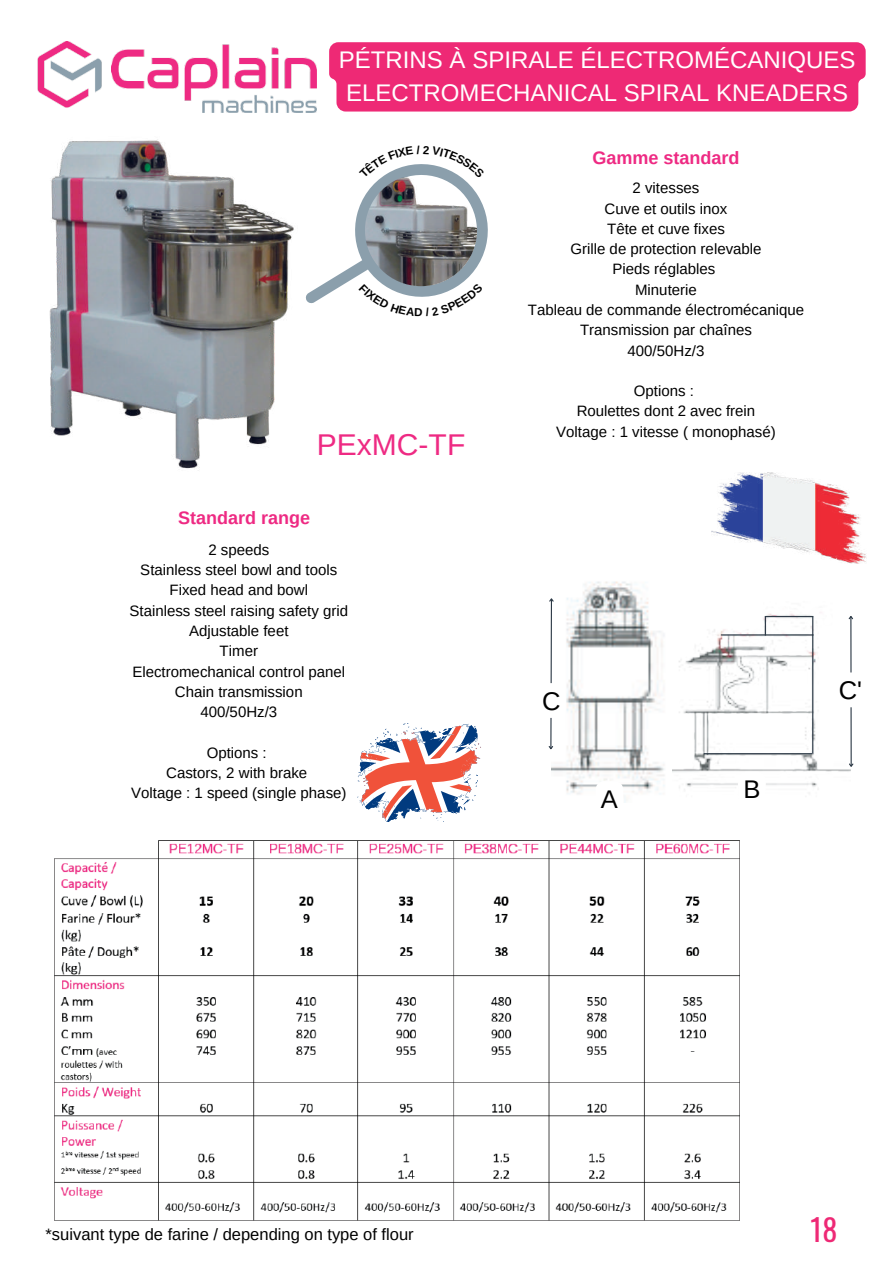
<style>
.page{position:relative;width:894px;height:1264px;background:#fff}
.page>*{position:absolute;margin:0;border:0;box-sizing:border-box;transform-origin:0 0}
.t1{font:30px "Arimo";color:#ee2a83}
.t2{font:30px "Oswald";color:#ee2975}
.t3{font:25.5px "Arimo";color:#000}
.t4{font:24px/32.7px "Arimo";color:#fff;text-align:center}
.t5{font:700 18px "Arimo";color:#ee2a83}
.t6{font:16.5px "Arimo";color:#000}
.t7{font:15px/20.2px "Arimo";color:#000;text-align:center}
</style>
<div class="page">
<img style="left:37px;top:41px;width:280px;height:72px">
<img style="left:711px;top:473px;width:155px;height:90px">
<svg style="left:357px;top:723px;width:124px;height:99px"></svg>
<img style="left:49px;top:139px;width:245px;height:330px">
<img style="left:672px;top:612px;width:177px;height:176px">
<img style="left:551px;top:581px;width:114px;height:221px">
<hr style="left:720px;top:634px;width:93px;height:1px;background:#2c3946">
<hr style="left:812px;top:634px;width:1px;height:119px;background:#2c3946">
<hr style="left:703px;top:753px;width:108px;height:1px;background:#2c3946">
<svg style="left:764px;top:617px;width:1px;height:18px"></svg>
<svg style="left:812px;top:617px;width:1px;height:17px"></svg>
<hr style="left:764px;top:616px;width:49px;height:1px;background:#2c3946">
<hr style="left:850px;top:616px;width:1px;height:150px;background:#2c3946">
<svg style="left:847px;top:762px;width:7px;height:6px"></svg>
<svg style="left:847px;top:614px;width:6px;height:6px"></svg>
<img style="left:54px;top:840px;width:686px;height:381px">
<div style="left:329px;top:42px;width:536px;height:69px;background:#ee2975"></div>
<svg style="left:595px;top:781px;width:28px;height:21px"></svg>
<svg style="left:737px;top:771px;width:28px;height:17px"></svg>
<svg style="left:548px;top:597px;width:17px;height:153px"></svg>
<svg style="left:832px;top:672px;width:20px;height:35px"></svg>
<svg style="left:305px;top:164px;width:183px;height:140px"></svg>
<h3 class="t4" style="left:339px;top:44px;width:518px">PÉTRINS À SPIRALE ÉLECTROMÉCANIQUES<br>ELECTROMECHANICAL SPIRAL KNEADERS</h3>
<h1 class="t1" style="left:317px;top:428px;width:150px">PExMC-TF</h1>
<p class="t5" style="left:178px;top:507px;width:134px">Standard range</p>
<p class="t7" style="left:129px;top:539px;width:220px">2 speeds<br>Stainless steel bowl and tools<br>Fixed head and bowl<br>Stainless steel raising safety grid<br>Adjustable feet<br>Timer<br>Electromechanical control panel<br>Chain transmission<br>400/50Hz/3</p>
<p class="t7" style="left:131px;top:742px;width:217px">Options :<br>Castors, 2 with brake<br>Voltage : 1 speed (single phase)</p>
<p class="t5" style="left:592px;top:148px;width:149px">Gamme standard</p>
<p class="t7" style="left:527px;top:178px;width:278px">2 vitesses<br>Cuve et outils inox<br>Tête et cuve fixes<br>Grille de protection relevable<br>Pieds réglables<br>Minuterie<br>Tableau de commande électromécanique<br>Transmission par chaînes<br>400/50Hz/3</p>
<p class="t7" style="left:556px;top:381px;width:221px">Options :<br>Roulettes dont 2 avec frein<br>Voltage : 1 vitesse ( monophasé)</p>
<h2 class="t3" style="left:542px;top:686px;width:20px">C</h2>
<h2 class="t3" style="left:600px;top:784px;width:18px">A</h2>
<h2 class="t3" style="left:743px;top:775px;width:18px">B</h2>
<h2 class="t3" style="left:838px;top:675px;width:25px">C'</h2>
<p class="t6" style="left:46px;top:1224px;width:369px">*suivant type de farine / depending on type of flour</p>
<h1 class="t2" style="left:810px;top:1205px;width:28px">18</h1>
</div>
